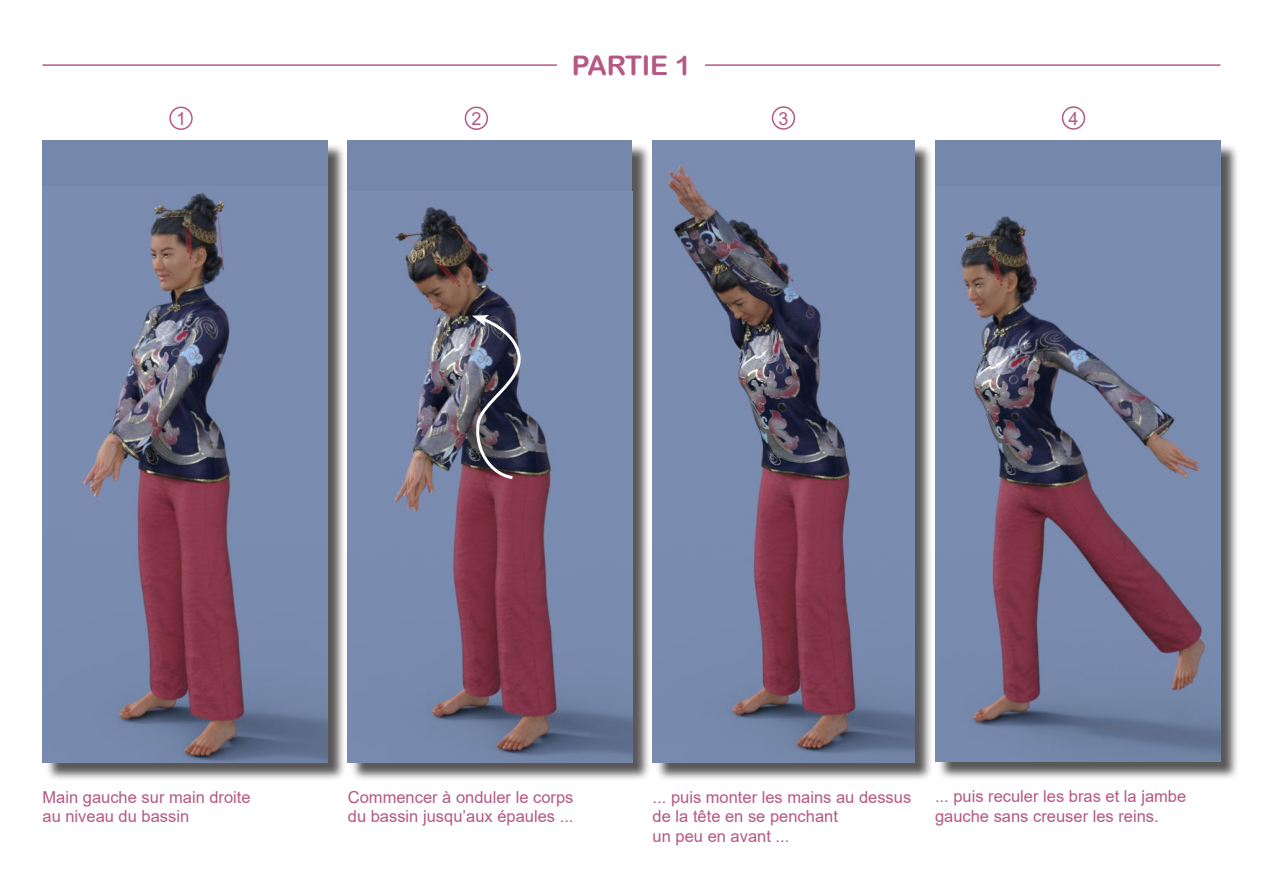
<style>
.page{position:relative;width:1263px;height:893px;background:#fff}
.page>*{position:absolute;margin:0;border:0;box-sizing:border-box;transform-origin:0 0}
.t1{font:27px "Arial Rounded MT Bold";color:#b55883}
.t2{font:18px "Arial";color:#b55883}
.t3{font:16.5px/19.8px "Arial";color:#b55883}
</style>
<div class="page">
<hr style="left:43px;top:64px;width:1177px;height:2px;background:#b55883">
<div style="left:557px;top:56px;width:147px;height:22px;background:#fff"></div>
<div style="left:1062px;top:106px;width:23px;height:24px;border:2px solid #b55883;border-radius:50%"></div>
<div style="left:937px;top:143px;width:302px;height:637px;background:#231f20;opacity:.75"></div>
<div style="left:935px;top:140px;width:285px;height:622px;background:#7588ab"></div>
<img style="left:960px;top:216px;width:260px;height:540px">
<div style="left:169px;top:107px;width:24px;height:23px;border:2px solid #b55883;border-radius:50%"></div>
<div style="left:465px;top:107px;width:23px;height:23px;border:2px solid #b55883;border-radius:50%"></div>
<div style="left:772px;top:106px;width:23px;height:24px;border:2px solid #b55883;border-radius:50%"></div>
<div style="left:45px;top:143px;width:302px;height:638px;background:#231f20;opacity:.75"></div>
<div style="left:43px;top:141px;width:285px;height:621px;background:#7588ab"></div>
<img style="left:83px;top:193px;width:245px;height:569px">
<div style="left:350px;top:143px;width:301px;height:638px;background:#231f20;opacity:.75"></div>
<div style="left:348px;top:141px;width:284px;height:621px;background:#7588ab"></div>
<img style="left:393px;top:207px;width:239px;height:550px">
<div style="left:655px;top:143px;width:278px;height:638px;background:#231f20;opacity:.75"></div>
<img style="left:653px;top:141px;width:261px;height:621px">
<img style="left:472px;top:315px;width:51px;height:166px">
<h1 class="t1" style="left:572px;top:49px;width:121px">PARTIE 1</h1>
<p class="t2" style="left:176px;top:106px;width:12px">1</p>
<p class="t2" style="left:471px;top:106px;width:12px">2</p>
<p class="t2" style="left:778px;top:106px;width:12px">3</p>
<p class="t2" style="left:1068px;top:106px;width:12px">4</p>
<p class="t3" style="left:43px;top:787px;width:210px">Main gauche sur main droite au niveau du bassin</p>
<p class="t3" style="left:348px;top:787px;width:227px">Commencer à onduler le corps du bassin jusqu’aux épaules ...</p>
<p class="t3" style="left:653px;top:787px;width:260px">... puis monter les mains au dessus de la tête en se penchant<br>un peu en avant ...</p>
<p class="t3" style="left:935px;top:787px;width:253px">... puis reculer les bras et la jambe gauche sans creuser les reins.</p>
</div>
